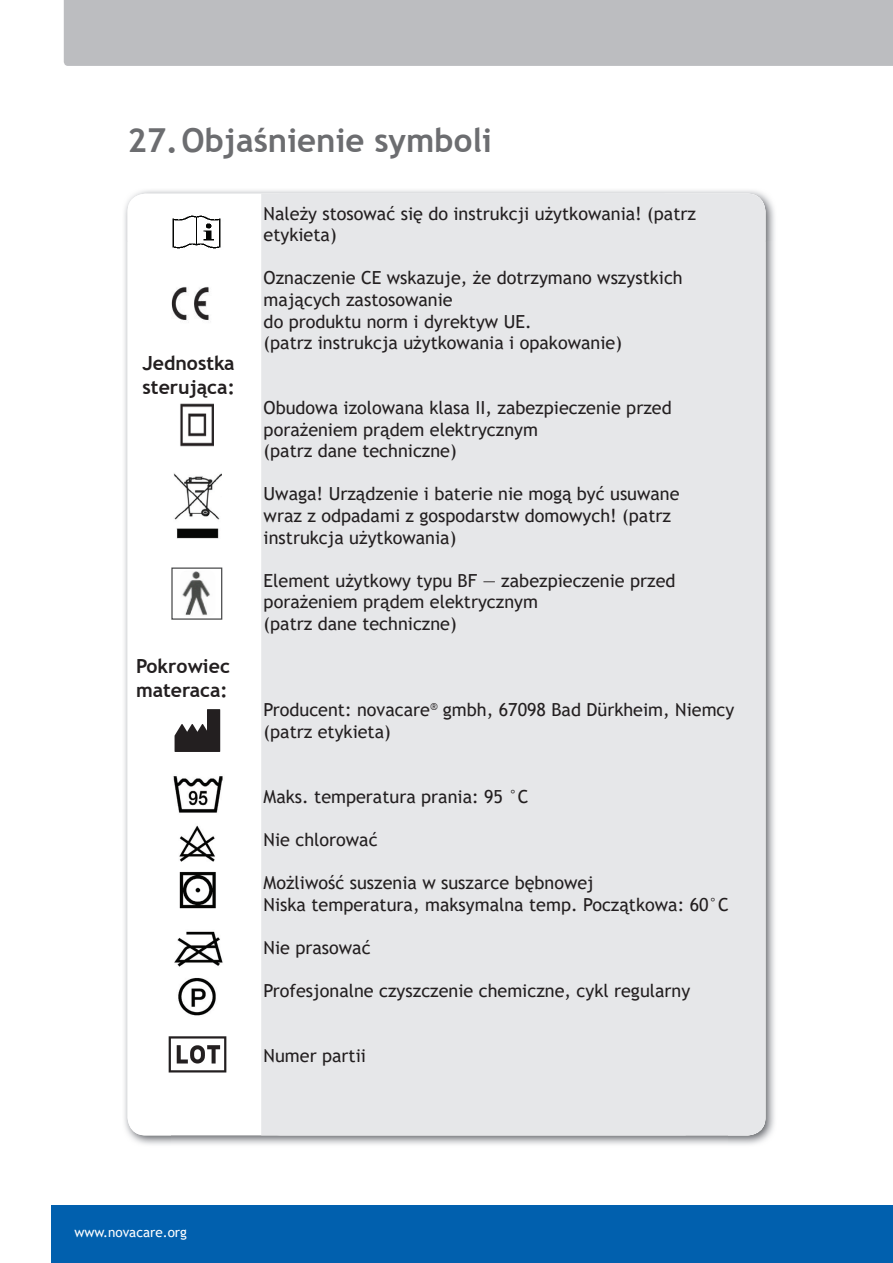
<style>
.page{position:relative;width:893px;height:1263px;background:#fff}
.page>*{position:absolute;margin:0;border:0;box-sizing:border-box;transform-origin:0 0}
.t1{font:700 33px "Trebuchet MS";color:#6c6d70}
.t2{font:700 19.5px/23.4px "Trebuchet MS";color:#231f20}
.t3{font:18px/21.6px "Trebuchet MS";color:#231f20}
.t4{font:13.5px "Trebuchet MS";color:#fff}
</style>
<div class="page">
<div style="left:64px;top:0;width:829px;height:66px;background:#bcbdc0"></div>
<div style="left:51px;top:1205px;width:842px;height:58px;background:#0160ae"></div>
<img style="left:124px;top:190px;width:651px;height:51px">
<img style="left:124px;top:241px;width:48px;height:904px">
<img style="left:727px;top:241px;width:48px;height:904px">
<div style="left:128px;top:194px;width:637px;height:941px;background:#fff;border-radius:18px"></div>
<div style="left:264px;top:194px;width:501px;height:941px;background:#e6e7e9;border-radius:18px"></div>
<svg style="left:261px;top:194px;width:17px;height:941px"></svg>
<img style="left:171px;top:287px;width:38px;height:33px">
<img style="left:180px;top:403px;width:34px;height:44px">
<img style="left:174px;top:473px;width:47px;height:65px">
<img style="left:179px;top:825px;width:36px;height:37px">
<img style="left:174px;top:931px;width:49px;height:36px">
<img style="left:178px;top:978px;width:38px;height:38px">
<img style="left:179px;top:871px;width:37px;height:38px">
<svg style="left:171px;top:567px;width:52px;height:53px"></svg>
<img style="left:174px;top:709px;width:47px;height:43px">
<img style="left:173px;top:776px;width:50px;height:37px">
<img style="left:168px;top:1036px;width:59px;height:37px">
<img style="left:172px;top:215px;width:49px;height:34px">
<h1 class="t1" style="left:128px;top:120px;width:366px">27. Objaśnienie symboli</h1>
<p class="t2" style="left:143px;top:352px;width:94px">Jednostka sterująca:</p>
<p class="t2" style="left:136px;top:655px;width:95px">Pokrowiec materaca:</p>
<p class="t3" style="left:264px;top:202px;width:434px">Należy stosować się do instrukcji użytkowania! (patrz etykieta)</p>
<p class="t3" style="left:264px;top:267px;width:421px">Oznaczenie CE wskazuje, że dotrzymano wszystkich mających zastosowanie<br>do produktu norm i dyrektyw UE.<br>(patrz instrukcja użytkowania i opakowanie)</p>
<p class="t3" style="left:264px;top:397px;width:410px">Obudowa izolowana klasa II, zabezpieczenie przed porażeniem prądem elektrycznym<br>(patrz dane techniczne)</p>
<p class="t3" style="left:264px;top:483px;width:417px">Uwaga! Urządzenie i baterie nie mogą być usuwane wraz z odpadami z gospodarstw domowych! (patrz instrukcja użytkowania)</p>
<p class="t3" style="left:264px;top:569px;width:413px">Element użytkowy typu BF — zabezpieczenie przed porażeniem prądem elektrycznym<br>(patrz dane techniczne)</p>
<p class="t3" style="left:264px;top:699px;width:472px">Producent: novacare<sup>®</sup> gmbh, 67098 Bad Dürkheim, Niemcy (patrz etykieta)</p>
<p class="t3" style="left:264px;top:785px;width:266px">Maks. temperatura prania: 95 °C</p>
<p class="t3" style="left:264px;top:829px;width:115px">Nie chlorować</p>
<p class="t3" style="left:264px;top:872px;width:467px">Możliwość suszenia w suszarce bębnowej<br>Niska temperatura, maksymalna temp. Początkowa: 60°C</p>
<p class="t3" style="left:264px;top:937px;width:109px">Nie prasować</p>
<p class="t3" style="left:264px;top:980px;width:428px">Profesjonalne czyszczenie chemiczne, cykl regularny</p>
<p class="t3" style="left:264px;top:1045px;width:104px">Numer partii</p>
<p class="t4" style="left:74px;top:1223px;width:114px">www.novacare.org</p>
</div>
